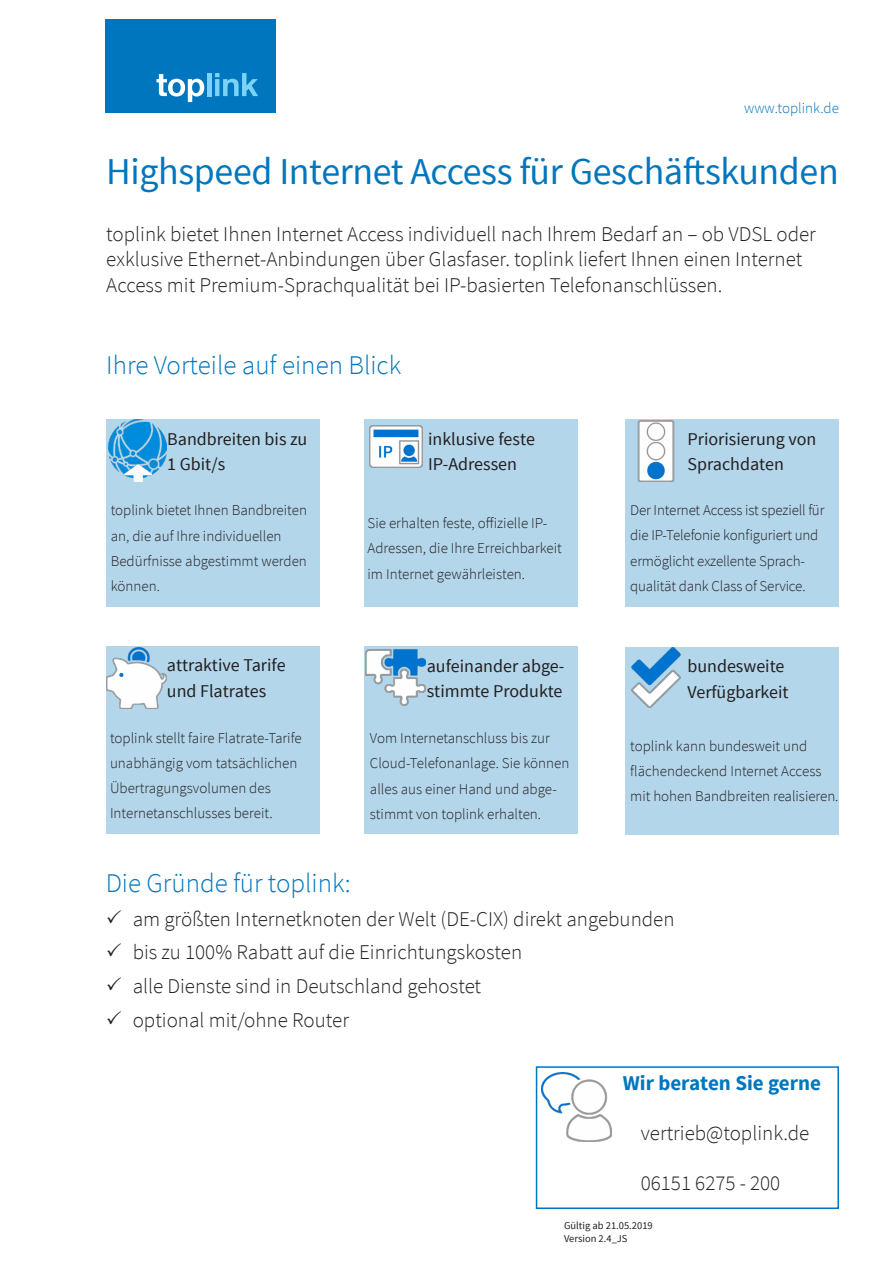
<style>
.page{position:relative;width:893px;height:1263px;background:#fff}
.page>*{position:absolute;margin:0;border:0;box-sizing:border-box;transform-origin:0 0}
.t1{font:37.8px "Source Sans Pro";letter-spacing:-.01em;color:#0076be}
.t2{font:300 27px "Source Sans Pro";color:#0076be}
.t3{font:300 21px/25.2px "Source Sans Pro";color:#231f20}
.t4{font:700 21px "Source Sans Pro";color:#0076be}
.t5{font:18px/25.2px "Source Sans Pro";color:#231f20}
.t6{font:300 15px/25.2px "Source Sans Pro";color:#231f20}
.t7{font:300 15px "Source Sans Pro";color:#0076be}
.t8{font:10.5px/13.5px "Source Sans Pro";color:#231f20}
</style>
<div class="page">
<div style="left:105px;top:20px;width:170px;height:93px;background:#0076be"></div>
<svg style="left:156px;top:74px;width:48px;height:28px"></svg>
<hr style="left:207px;top:73px;width:4px;height:23px;background:#7cd3f6">
<svg style="left:215px;top:73px;width:43px;height:23px"></svg>
<div style="left:106px;top:646px;width:213px;height:188px;background:#b3d6eb"></div>
<div style="left:106px;top:420px;width:213px;height:187px;background:#b3d6eb"></div>
<div style="left:364px;top:420px;width:214px;height:187px;background:#b3d6eb"></div>
<div style="left:626px;top:420px;width:213px;height:187px;background:#b3d6eb"></div>
<div style="left:536px;top:1066px;width:303px;height:143px;border:2px solid #0076be"></div>
<img style="left:542px;top:1072px;width:69px;height:69px">
<div style="left:365px;top:646px;width:213px;height:188px;background:#b3d6eb"></div>
<div style="left:626px;top:647px;width:213px;height:187px;background:#b3d6eb"></div>
<img style="left:106px;top:647px;width:61px;height:61px">
<img style="left:631px;top:647px;width:50px;height:61px">
<img style="left:365px;top:649px;width:61px;height:57px">
<img style="left:637px;top:420px;width:38px;height:61px">
<img style="left:369px;top:425px;width:54px;height:43px">
<img style="left:108px;top:420px;width:58px;height:62px">
<p class="t7" style="left:744px;top:99px;width:96px">www.toplink.de</p>
<p class="t1" style="left:106px;top:148px;width:734px">Highspeed Internet Access für Geschäftskunden</p>
<p class="t3" style="left:106px;top:222px;width:711px">toplink bietet Ihnen Internet Access individuell nach Ihrem Bedarf an – ob VDSL oder exklusive Ethernet-Anbindungen über Glasfaser. toplink liefert Ihnen einen Internet<br>Access mit Premium-Sprachqualität bei IP-basierten Telefonanschlüssen.</p>
<p class="t2" style="left:106px;top:349px;width:296px">Ihre Vorteile auf einen Blick</p>
<p class="t5" style="left:167px;top:426px;width:142px">Bandbreiten bis zu<br>1 Gbit/s</p>
<p class="t5" style="left:428px;top:427px;width:108px">inklusive feste<br>IP-Adressen</p>
<p class="t5" style="left:687px;top:426px;width:130px">Priorisierung von<br>Sprachdaten</p>
<p class="t6" style="left:111px;top:498px;width:198px">toplink bietet Ihnen Bandbreiten an, die auf Ihre individuellen<br>Bedürfnisse abgestimmt werden können.</p>
<p class="t6" style="left:630px;top:498px;width:196px">Der Internet Access ist speziell für die IP-Telefonie konfiguriert und ermöglicht exzellente Sprach&shy;qualität dank Class of Service.</p>
<p class="t6" style="left:368px;top:511px;width:196px">Sie erhalten feste, offizielle IP-<br>Adressen, die Ihre Erreichbarkeit im Internet gewährleisten.</p>
<p class="t5" style="left:167px;top:653px;width:120px">attraktive Tarife und Flatrates</p>
<p class="t6" style="left:110px;top:725px;width:193px">toplink stellt faire Flatrate-Tarife unabhängig vom tatsächlichen<br>Übertragungsvolumen des<br>Internetanschlusses bereit.</p>
<p class="t5" style="left:427px;top:654px;width:139px">aufeinander abge&shy;stimmte Produkte</p>
<p class="t5" style="left:687px;top:654px;width:103px">bundesweite<br>Verfügbarkeit</p>
<p class="t6" style="left:630px;top:733px;width:210px">toplink kann bundesweit und flächendeckend Internet Access mit hohen Bandbreiten realisieren.</p>
<p class="t6" style="left:370px;top:726px;width:201px">Vom Internetanschluss bis zur<br>Cloud-Telefonanlage. Sie können alles aus einer Hand und abge&shy;stimmt von toplink erhalten.</p>
<p class="t2" style="left:106px;top:866px;width:246px">Die Gründe für toplink:</p>
<p class="t3" style="left:106px;top:906px;width:570px">✓ am größten Internetknoten der Welt (DE-CIX) direkt angebunden</p>
<p class="t3" style="left:106px;top:940px;width:418px">✓ bis zu 100% Rabatt auf die Einrichtungskosten</p>
<p class="t3" style="left:106px;top:973px;width:377px">✓ alle Dienste sind in Deutschland gehostet</p>
<p class="t3" style="left:106px;top:1007px;width:245px">✓ optional mit/ohne Router</p>
<p class="t4" style="left:623px;top:1069px;width:200px">Wir beraten Sie gerne</p>
<p class="t3" style="left:641px;top:1120px;width:170px">vertrieb@toplink.de</p>
<p class="t3" style="left:641px;top:1171px;width:141px">06151 6275 - 200</p>
<p class="t8" style="left:564px;top:1218px;width:90px">Gültig ab 21.05.2019<br>Version 2.4_JS</p>
</div>
